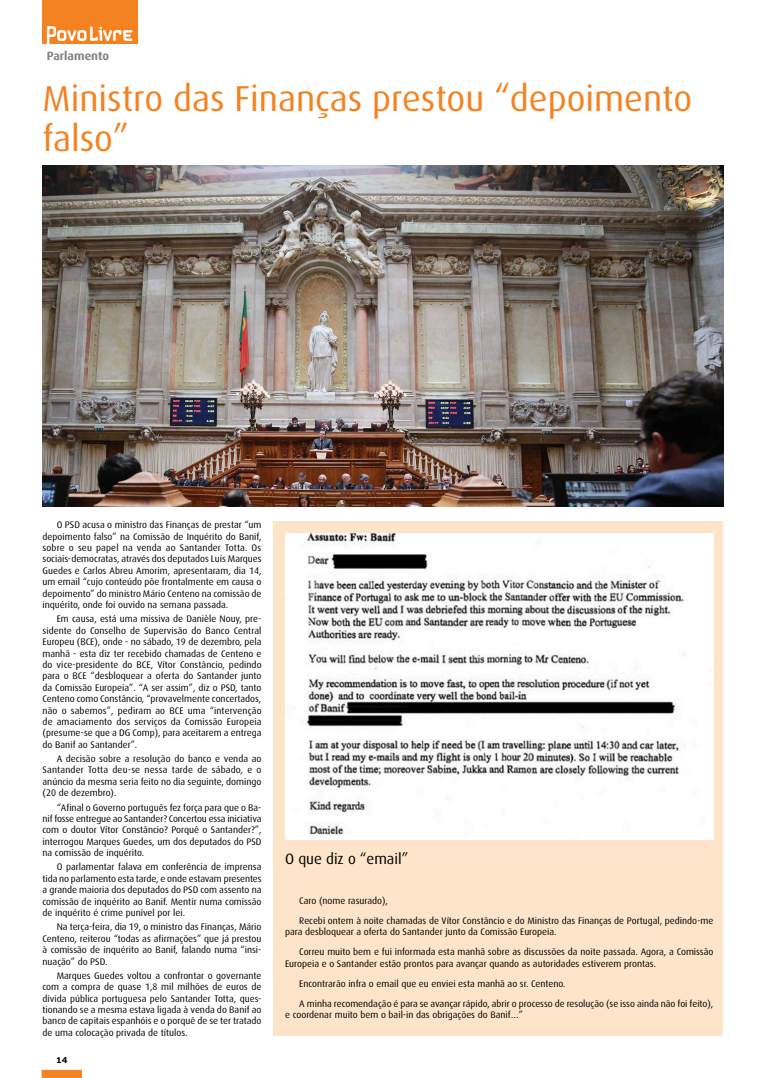
<style>
.page{position:relative;width:766px;height:1078px;background:#fff}
.page>*{position:absolute;margin:0;border:0;box-sizing:border-box;transform-origin:0 0}
.t1{font:36px/40px "Dax";color:#f58220}
.t2{font:15px "Dax";color:#000}
.t3{font:700 12px "Dax";color:#808285}
.t4{font:9.5px/11.4px "Dax";color:#000;text-align:justify}
.t5{font:700 8px "Verdana";color:#000}
</style>
<div class="page">
<div style="left:42px;top:1069px;width:40px;height:8px;background:#f58220;border:1px solid #f58220"></div>
<div style="left:273px;top:520px;width:450px;height:515px;background:#fee4c9"></div>
<div style="left:43px;top:0;width:95px;height:44px;background:#f58220"></div>
<svg style="left:47px;top:26px;width:85px;height:18px"></svg>
<img style="left:43px;top:166px;width:680px;height:340px">
<img style="left:285px;top:533px;width:428px;height:306px">
<p class="t3" style="left:47px;top:49px;width:64px">Parlamento</p>
<h1 class="t1" style="left:43px;top:79px;width:651px">Ministro das Finanças prestou “depoimento falso”</h1>
<p class="t4" style="left:43px;top:519px;width:220px;text-indent:14px">O PSD acusa o ministro das Finanças de prestar “um depoimento falso” na Comissão de Inquérito do Banif, sobre o seu papel na venda ao Santander Totta. Os sociais-democratas, através dos deputados Luís Marques Guedes e Carlos Abreu Amorim, apresentaram, dia 14, um email “cujo conteúdo põe frontalmente em causa o depoimento” do ministro Mário Centeno na comissão de inquérito, onde foi ouvido na semana passada.</p>
<p class="t4" style="left:43px;top:613px;width:220px;text-indent:14px">Em causa, está uma missiva de Danièle Nouy, pre&shy;sidente do Conselho de Supervisão do Banco Central Europeu (BCE), onde - no sábado, 19 de dezembro, pela manhã - esta diz ter recebido chamadas de Centeno e do vice-presidente do BCE, Vítor Constâncio, pedindo para o BCE “desbloquear a oferta do Santander junto da Comissão Europeia”. “A ser assim”, diz o PSD, tanto Centeno como Constâncio, “provavelmente concertados, não o sabemos”, pediram ao BCE uma “intervenção de amaciamento dos serviços da Comissão Europeia (presume-se que a DG Comp), para aceitarem a entrega do Banif ao Santander”.</p>
<p class="t4" style="left:43px;top:753px;width:220px;text-indent:14px">A decisão sobre a resolução do banco e venda ao Santander Totta deu-se nessa tarde de sábado, e o anúncio da mesma seria feito no dia seguinte, domingo (20 de dezembro).</p>
<p class="t4" style="left:43px;top:801px;width:220px;text-indent:14px">“Afinal o Governo português fez força para que o Ba&shy;nif fosse entregue ao Santander? Concertou essa iniciativa com o doutor Vítor Constâncio? Porquê o Santander?”, interrogou Marques Guedes, um dos deputados do PSD na comissão de inquérito.</p>
<p class="t4" style="left:43px;top:861px;width:220px;text-indent:14px">O parlamentar falava em conferência de imprensa tida no parlamento esta tarde, e onde estavam presentes a grande maioria dos deputados do PSD com assento na comissão de inquérito ao Banif. Mentir numa comissão de inquérito é crime punível por lei.</p>
<p class="t4" style="left:43px;top:921px;width:220px;text-indent:14px">Na terça-feira, dia 19, o ministro das Finanças, Mário Centeno, reiterou “todas as afirmações” que já prestou à comissão de inquérito ao Banif, falando numa “insi&shy;nuação” do PSD.</p>
<p class="t4" style="left:43px;top:969px;width:220px;text-indent:14px">Marques Guedes voltou a confrontar o governante com a compra de quase 1,8 mil milhões de euros de dívida pública portuguesa pelo Santander Totta, ques&shy;tionando se a mesma estava ligada à venda do Banif ao banco de capitais espanhóis e o porquê de se ter tratado de uma colocação privada de títulos.</p>
<p class="t5" style="left:56px;top:1054px;width:13px">14</p>
<h2 class="t2" style="left:285px;top:850px;width:125px">O que diz o “email”</h2>
<p class="t4" style="left:299px;top:890px;width:415px;line-height:19.9px">Caro (nome rasurado),<br>Recebi ontem à noite chamadas de Vítor Constâncio e do Ministro das Finanças de Portugal, pedindo-me</p>
<p class="t4" style="left:299px;top:922px;width:415px;line-height:19.9px;text-indent:-14px">para desbloquear a oferta do Santander junto da Comissão Europeia.<br>Correu muito bem e fui informada esta manhã sobre as discussões da noite passada. Agora, a Comissão</p>
<p class="t4" style="left:299px;top:953px;width:415px;line-height:19.9px;text-align:left;text-indent:-14px">Europeia e o Santander estão prontos para avançar quando as autoridades estiverem prontas.<br>Encontrarão infra o email que eu enviei esta manhã ao sr. Centeno.<br>A minha recomendação é para se avançar rápido, abrir o processo de resolução (se isso ainda não foi feito),</p>
<p class="t4" style="left:285px;top:1008px;width:239px">e coordenar muito bem o bail-in das obrigações do Banif…”</p>
</div>
